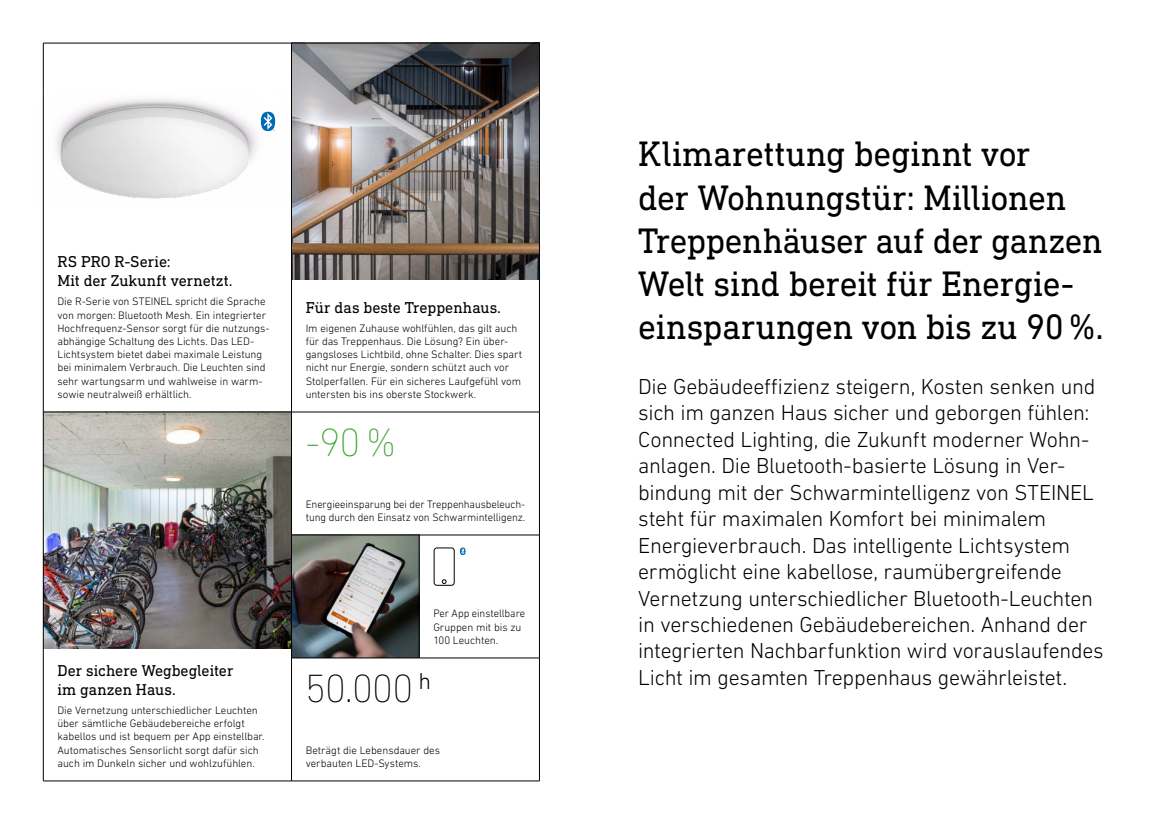
<style>
.page{position:relative;width:1163px;height:823px;background:#fff}
.page>*{position:absolute;margin:0;border:0;box-sizing:border-box;transform-origin:0 0}
.t1{font:200 40px "DIN Next W1 G";color:#000}
.t2{font:200 40px "DIN Next W1 G";color:#3da434}
.t3{font:36px/43.2px "DIN Next Slab Pro";letter-spacing:-.01em;color:#000}
.t4{font:300 22px/26.4px "DIN Next W1 G";letter-spacing:-.015em;color:#000}
.t5{font:16px/19.2px "DIN Next Slab Pro";color:#000}
.t6{font:300 11px/13.2px "DIN Next W1 G";letter-spacing:-.005em;color:#000}
</style>
<div class="page">
<img style="left:44px;top:412px;width:247px;height:236px">
<img style="left:292px;top:44px;width:247px;height:236px">
<img style="left:292px;top:535px;width:127px;height:122px">
<hr style="left:43px;top:43px;width:248px;height:1px;background:#000">
<hr style="left:43px;top:43px;width:1px;height:368px;background:#000">
<hr style="left:291px;top:43px;width:128px;height:1px;background:#000">
<hr style="left:291px;top:43px;width:1px;height:368px;background:#000">
<hr style="left:419px;top:43px;width:120px;height:1px;background:#000">
<hr style="left:539px;top:43px;width:1px;height:368px;background:#000">
<hr style="left:43px;top:411px;width:248px;height:1px;background:#000">
<hr style="left:43px;top:412px;width:1px;height:122px;background:#000">
<hr style="left:291px;top:411px;width:128px;height:1px;background:#000">
<hr style="left:291px;top:412px;width:1px;height:122px;background:#000">
<hr style="left:419px;top:411px;width:120px;height:1px;background:#000">
<hr style="left:539px;top:412px;width:1px;height:122px;background:#000">
<hr style="left:43px;top:534px;width:1px;height:123px;background:#000">
<hr style="left:291px;top:534px;width:128px;height:1px;background:#000">
<hr style="left:291px;top:534px;width:1px;height:123px;background:#000">
<hr style="left:419px;top:534px;width:120px;height:1px;background:#000">
<hr style="left:419px;top:534px;width:1px;height:123px;background:#000">
<hr style="left:539px;top:534px;width:1px;height:123px;background:#000">
<hr style="left:43px;top:657px;width:1px;height:123px;background:#000">
<hr style="left:291px;top:657px;width:128px;height:1px;background:#000">
<hr style="left:291px;top:657px;width:1px;height:123px;background:#000">
<hr style="left:419px;top:657px;width:120px;height:1px;background:#000">
<hr style="left:539px;top:657px;width:1px;height:123px;background:#000">
<hr style="left:43px;top:780px;width:248px;height:1px;background:#000">
<hr style="left:291px;top:780px;width:128px;height:1px;background:#000">
<hr style="left:419px;top:780px;width:120px;height:1px;background:#000">
<img style="left:42px;top:88px;width:234px;height:120px">
<svg style="left:261px;top:112px;width:14px;height:19px"></svg>
<svg style="left:442px;top:579px;width:4px;height:4px"></svg>
<div style="left:434px;top:547px;width:20px;height:38px;border:1px solid #000;border-radius:3px"></div>
<svg style="left:460px;top:547px;width:6px;height:8px"></svg>
<h3 class="t5" style="left:57px;top:252px;width:177px">RS PRO R-Serie:<br>Mit der Zukunft vernetzt.</h3>
<p class="t6" style="left:57px;top:295px;width:213px">Die R-Serie von STEINEL spricht die Sprache von morgen: Bluetooth Mesh. Ein integrierter Hochfrequenz-Sensor sorgt für die nutzungs&shy;abhängige Schaltung des Lichts. Das LED-Lichtsystem bietet dabei maximale Leistung bei minimalem Verbrauch. Die Leuchten sind sehr wartungsarm und wahlweise in warm&shy;sowie neutralweiß erhältlich.</p>
<h3 class="t5" style="left:305px;top:297px;width:197px">Für das beste Treppenhaus.</h3>
<p class="t6" style="left:305px;top:321px;width:218px">Im eigenen Zuhause wohlfühlen, das gilt auch für das Treppenhaus. Die Lösung? Ein über&shy;gangsloses Lichtbild, ohne Schalter. Dies spart nicht nur Energie, sondern schützt auch vor Stolperfallen. Für ein sicheres Laufgefühl vom untersten bis ins oberste Stockwerk.</p>
<h1 class="t2" style="left:305px;top:419px;width:93px">-90%</h1>
<p class="t6" style="left:305px;top:497px;width:221px">Energieeinsparung bei der Treppenhausbeleuch&shy;tung durch den Einsatz von Schwarmintelligenz.</p>
<h3 class="t5" style="left:57px;top:660px;width:177px">Der sichere Wegbegleiter im ganzen Haus.</h3>
<p class="t6" style="left:57px;top:703px;width:208px">Die Vernetzung unterschiedlicher Leuchten über sämtliche Gebäudebereiche erfolgt kabellos und ist bequem per App einstellbar.<br>Automatisches Sensorlicht sorgt dafür sich auch im Dunkeln sicher und wohlzufühlen.</p>
<p class="t6" style="left:433px;top:606px;width:93px">Per App einstellbare<br>Gruppen mit bis zu<br>100 Leuchten.</p>
<h1 class="t1" style="left:305px;top:665px;width:128px">50.000 <sup>h</sup></h1>
<p class="t6" style="left:305px;top:742px;width:136px">Beträgt die Lebensdauer des verbauten LED-Systems.</p>
<h2 class="t3" style="left:638px;top:132px;width:467px">Klimarettung beginnt vor<br>der Wohnungstür: Millionen<br>Treppenhäuser auf der ganzen<br>Welt sind bereit für Energie&shy;einsparungen von bis zu 90%.</h2>
<p class="t4" style="left:638px;top:373px;width:467px">Die Gebäudeeffizienz steigern, Kosten senken und sich im ganzen Haus sicher und geborgen fühlen:<br>Connected Lighting, die Zukunft moderner Wohn&shy;anlagen. Die Bluetooth-basierte Lösung in Ver&shy;bindung mit der Schwarmintelligenz von STEINEL steht für maximalen Komfort bei minimalem Energieverbrauch. Das intelligente Lichtsystem ermöglicht eine kabellose, raumübergreifende Vernetzung unterschiedlicher Bluetooth-Leuchten in verschiedenen Gebäudebereichen. Anhand der integrierten Nachbarfunktion wird vorauslaufendes Licht im gesamten Treppenhaus gewährleistet.</p>
</div>
